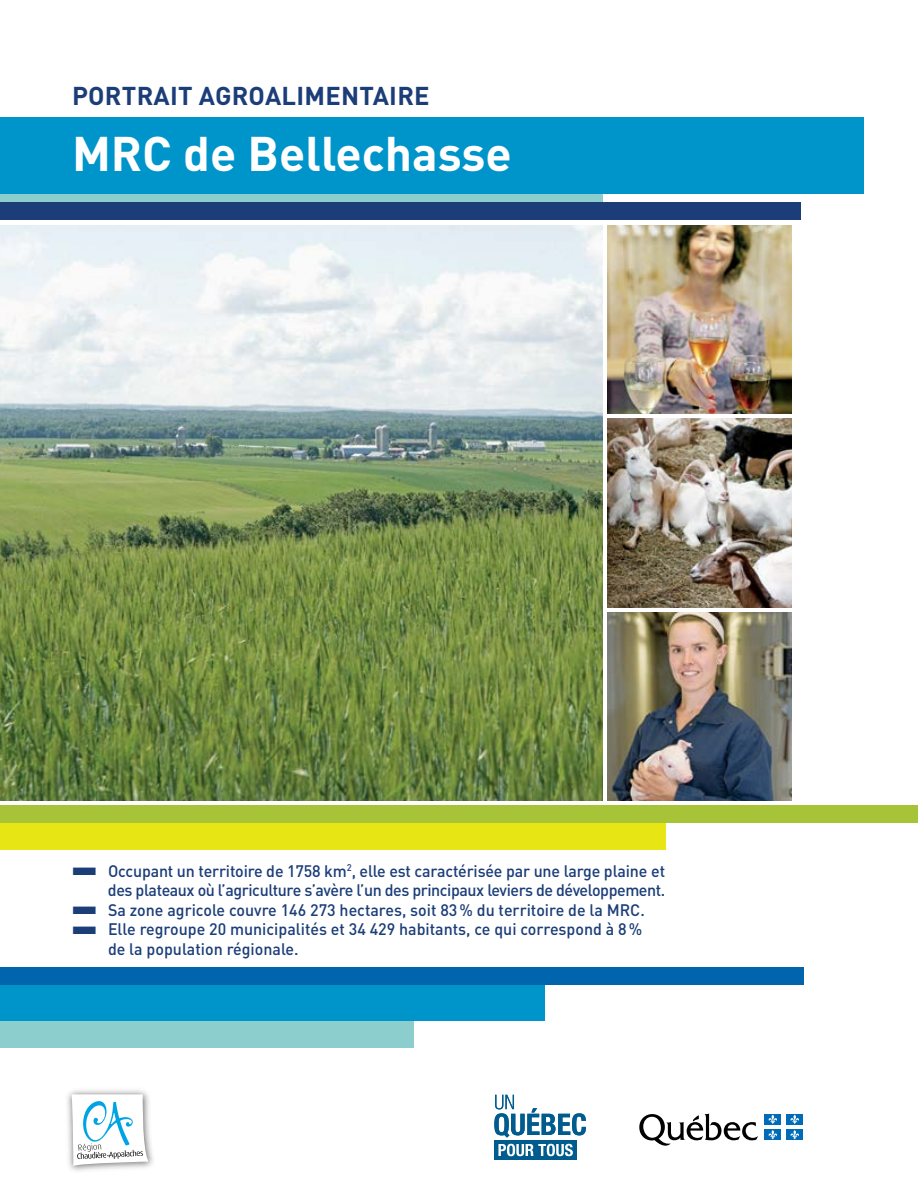
<style>
.page{position:relative;width:918px;height:1188px;background:#fff}
.page>*{position:absolute;margin:0;border:0;box-sizing:border-box;transform-origin:0 0}
.t1{font:700 48px "DINOT";color:#fff}
.t2{font:700 25.5px "DINOT";letter-spacing:.01em;color:#1b3d78}
.t3{font:500 16.5px/19.5px "DINOT";letter-spacing:-.01em;color:#1b3d78;text-align:right}
</style>
<div class="page">
<img style="left:0;top:225px;width:603px;height:576px">
<div style="left:0;top:194px;width:603px;height:8px;background:#8ccdce"></div>
<div style="left:0;top:824px;width:666px;height:26px;background:#e7e614"></div>
<div style="left:0;top:986px;width:544px;height:36px;background:#0095ca"></div>
<div style="left:0;top:117px;width:864px;height:77px;background:#0095ca"></div>
<div style="left:0;top:806px;width:918px;height:18px;background:#a7c439"></div>
<div style="left:0;top:1022px;width:414px;height:26px;background:#8ccdce"></div>
<div style="left:0;top:202px;width:801px;height:18px;background:#1b3d78"></div>
<div style="left:0;top:968px;width:804px;height:18px;background:#0065ac"></div>
<img style="left:608px;top:612px;width:184px;height:189px">
<img style="left:608px;top:225px;width:184px;height:189px">
<img style="left:608px;top:418px;width:184px;height:190px">
<img style="left:67px;top:1090px;width:86px;height:81px">
<svg style="left:71px;top:1094px;width:77px;height:72px"></svg>
<img style="left:494px;top:1094px;width:83px;height:66px">
<svg style="left:494px;top:1095px;width:92px;height:43px"></svg>
<div style="left:494px;top:1140px;width:83px;height:19px;background:#005c8e"></div>
<svg style="left:498px;top:1144px;width:75px;height:12px"></svg>
<img style="left:707px;top:1113px;width:96px;height:12px">
<svg style="left:639px;top:1114px;width:119px;height:32px"></svg>
<div style="left:764px;top:1114px;width:17px;height:10px;background:#006cb7"></div>
<svg style="left:768px;top:1115px;width:9px;height:9px"></svg>
<div style="left:786px;top:1114px;width:17px;height:10px;background:#006cb7"></div>
<svg style="left:790px;top:1115px;width:9px;height:9px"></svg>
<div style="left:764px;top:1129px;width:17px;height:11px;background:#006cb7"></div>
<svg style="left:768px;top:1130px;width:9px;height:9px"></svg>
<div style="left:786px;top:1129px;width:17px;height:11px;background:#006cb7"></div>
<svg style="left:790px;top:1130px;width:9px;height:9px"></svg>
<h1 class="t2" style="left:72px;top:78px;width:359px">PORTRAIT AGROALIMENTAIRE</h1>
<h1 class="t1" style="left:72px;top:121px;width:441px">MRC de Bellechasse</h1>
<p class="t3" style="left:72px;top:860px;width:595px">■ Occupant un territoire de 1758 km<sup>2</sup>, elle est caractérisée par une large plaine et des plateaux où l’agriculture s’avère l’un des principaux leviers de développement.</p>
<p class="t3" style="left:72px;top:899px;width:574px">■ Sa zone agricole couvre 146 273 hectares, soit 83% du territoire de la MRC.</p>
<p class="t3" style="left:108px;top:919px;width:536px;text-align:left;text-indent:-36px">■ Elle regroupe 20 municipalités et 34 429 habitants, ce qui correspond à 8% de la population régionale.</p>
</div>
